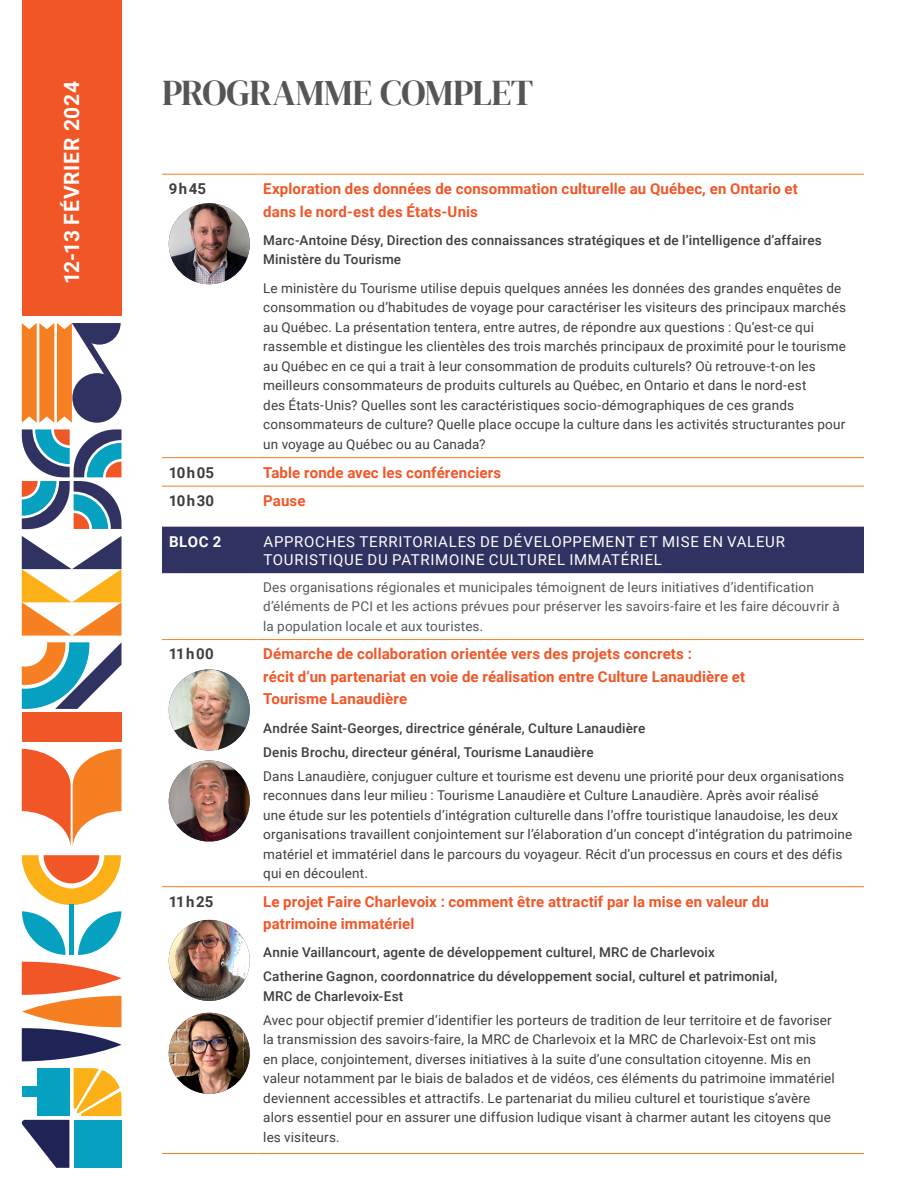
<style>
.page{position:relative;width:918px;height:1188px;background:#fff}
.page>*{position:absolute;margin:0;border:0;box-sizing:border-box;transform-origin:0 0}
.Sub-title{font:36px "DM Serif Display";letter-spacing:-.01em;color:#545557}
.t1{font:700 21px "Roboto";letter-spacing:.035em;color:#fff}
.Body{font:700 15px/22.5px "Roboto";letter-spacing:.01em;color:#f15627}
.Date{font:15px/18px "Roboto";letter-spacing:.045em;color:#fff}
.Body-2{font:700 15px "Roboto";color:#3e3e3f}
.Date-2{font:700 15px "Roboto";color:#fff}
.Body_9{font:13.5px/19.5px "Roboto";letter-spacing:.01em;color:#3e3e3f}
.Body_9-2{font:500 13.5px/19.5px "Roboto";letter-spacing:.01em;color:#3e3e3f}
.Body_9-3{font:13.5px/19.5px "Roboto";letter-spacing:.01em;color:#57585a}
</style>
<div class="page">
<div style="left:22px;top:0;width:100px;height:316px;background:#f15627"></div>
<svg style="left:22px;top:323px;width:99px;height:100px"></svg>
<div style="left:72px;top:373px;width:50px;height:50px;background:#303261;border-radius:50%"></div>
<svg style="left:22px;top:536px;width:100px;height:100px"></svg>
<svg style="left:22px;top:749px;width:100px;height:98px"></svg>
<svg style="left:22px;top:855px;width:99px;height:50px"></svg>
<div style="left:69px;top:905px;width:5px;height:50px;background:#06a1c0"></div>
<svg style="left:22px;top:911px;width:44px;height:44px"></svg>
<svg style="left:78px;top:911px;width:44px;height:44px"></svg>
<div style="left:22px;top:713px;width:100px;height:29px;background:#f15627"></div>
<svg style="left:22px;top:642px;width:99px;height:67px"></svg>
<svg style="left:21px;top:1068px;width:101px;height:100px"></svg>
<svg style="left:22px;top:429px;width:100px;height:100px"></svg>
<svg style="left:22px;top:961px;width:100px;height:100px"></svg>
<div style="left:162px;top:527px;width:702px;height:46px;background:#303261"></div>
<hr style="left:162px;top:886px;width:94px;height:1px;background:#f57f21">
<hr style="left:256px;top:886px;width:608px;height:1px;background:#f57f21">
<hr style="left:162px;top:1153px;width:94px;height:1px;background:#f57f21">
<hr style="left:256px;top:1153px;width:608px;height:1px;background:#f57f21">
<hr style="left:256px;top:174px;width:608px;height:1px;background:#f57f21">
<hr style="left:256px;top:457px;width:608px;height:1px;background:#f57f21">
<hr style="left:162px;top:486px;width:94px;height:1px;background:#f57f21">
<hr style="left:256px;top:486px;width:608px;height:1px;background:#f57f21">
<hr style="left:162px;top:174px;width:94px;height:1px;background:#f57f21">
<hr style="left:162px;top:457px;width:94px;height:1px;background:#f57f21">
<hr style="left:162px;top:639px;width:94px;height:1px;background:#f57f21">
<hr style="left:256px;top:639px;width:608px;height:1px;background:#f57f21">
<img style="left:169px;top:203px;width:81px;height:81px;border-radius:40px">
<img style="left:169px;top:670px;width:81px;height:81px;border-radius:40px">
<img style="left:169px;top:761px;width:81px;height:80px">
<img style="left:169px;top:920px;width:81px;height:81px;border-radius:40px">
<img style="left:169px;top:1013px;width:81px;height:81px;border-radius:40px">
<h2 class="t1" style="left:57px;top:284px;width:204px;rotate:-90deg">12-13 FÉVRIER 2024</h2>
<p class="Sub-title" style="left:162px;top:72px;width:373px">PROGRAMME COMPLET</p>
<p class="Body-2" style="left:169px;top:178px;width:39px">9 h 45</p>
<p class="Body" style="left:263px;top:177px;width:536px">Exploration des données de consommation culturelle au Québec, en Ontario et dans le nord-est des États-Unis</p>
<p class="Body_9-2" style="left:263px;top:230px;width:560px">Marc-Antoine Désy, Direction des connaissances stratégiques et de l’intelligence d’affaires<br>Ministère du Tourisme</p>
<p class="Body_9" style="left:263px;top:278px;width:584px">Le ministère du Tourisme utilise depuis quelques années les données des grandes enquêtes de consommation ou d’habitudes de voyage pour caractériser les visiteurs des principaux marchés au Québec. La présentation tentera, entre autres, de répondre aux questions : Qu’est-ce qui rassemble et distingue les clientèles des trois marchés principaux de proximité pour le tourisme au Québec en ce qui a trait à leur consommation de produits culturels? Où retrouve-t-on les meilleurs consommateurs de produits culturels au Québec, en Ontario et dans le nord-est<br>des États-Unis? Quelles sont les caractéristiques socio-démographiques de ces grands consommateurs de culture? Quelle place occupe la culture dans les activités structurantes pour un voyage au Québec ou au Canada?</p>
<p class="Body-2" style="left:169px;top:462px;width:47px">10 h 05</p>
<p class="Body" style="left:263px;top:460px;width:239px">Table ronde avec les conférenciers</p>
<p class="Body-2" style="left:169px;top:490px;width:47px">10 h 30</p>
<p class="Body" style="left:263px;top:489px;width:44px">Pause</p>
<p class="Date-2" style="left:169px;top:531px;width:54px">BLOC 2</p>
<p class="Date" style="left:264px;top:532px;width:523px">APPROCHES TERRITORIALES DE DÉVELOPPEMENT ET MISE EN VALEUR<br>TOURISTIQUE DU PATRIMOINE CULTUREL IMMATÉRIEL</p>
<p class="Body_9-3" style="left:263px;top:577px;width:578px">Des organisations régionales et municipales témoignent de leurs initiatives d’identification d’éléments de PCI et les actions prévues pour préserver les savoirs-faire et les faire découvrir à la population locale et aux touristes.</p>
<p class="Body-2" style="left:169px;top:644px;width:47px">11 h 00</p>
<p class="Body" style="left:263px;top:642px;width:484px">Démarche de collaboration orientée vers des projets concrets :<br>récit d’un partenariat en voie de réalisation entre Culture Lanaudière et<br>Tourisme Lanaudière</p>
<p class="Body_9-2" style="left:263px;top:718px;width:384px">Andrée Saint-Georges, directrice générale, Culture Lanaudière</p>
<p class="Body_9-2" style="left:263px;top:742px;width:332px">Denis Brochu, directeur général, Tourisme Lanaudière</p>
<p class="Body_9" style="left:263px;top:765px;width:590px">Dans Lanaudière, conjuguer culture et tourisme est devenu une priorité pour deux organisations reconnues dans leur milieu : Tourisme Lanaudière et Culture Lanaudière. Après avoir réalisé<br>une étude sur les potentiels d’intégration culturelle dans l’offre touristique lanaudoise, les deux organisations travaillent conjointement sur l’élaboration d’un concept d’intégration du patrimoine matériel et immatériel dans le parcours du voyageur. Récit d’un processus en cours et des défis qui en découlent.</p>
<p class="Body-2" style="left:169px;top:891px;width:46px">11 h 25</p>
<p class="Body" style="left:263px;top:889px;width:507px">Le projet Faire Charlevoix : comment être attractif par la mise en valeur du patrimoine immatériel</p>
<p class="Body_9-2" style="left:263px;top:942px;width:453px">Annie Vaillancourt, agente de développement culturel, MRC de Charlevoix</p>
<p class="Body_9-2" style="left:263px;top:966px;width:516px">Catherine Gagnon, coordonnatrice du développement social, culturel et patrimonial,<br>MRC de Charlevoix-Est</p>
<p class="Body_9" style="left:263px;top:1010px;width:573px">Avec pour objectif premier d’identifier les porteurs de tradition de leur territoire et de favoriser la transmission des savoirs-faire, la MRC de Charlevoix et la MRC de Charlevoix-Est ont mis<br>en place, conjointement, diverses initiatives à la suite d’une consultation citoyenne. Mis en valeur notamment par le biais de balados et de vidéos, ces éléments du patrimoine immatériel deviennent accessibles et attractifs. Le partenariat du milieu culturel et touristique s’avère alors essentiel pour en assurer une diffusion ludique visant à charmer autant les citoyens que les visiteurs.</p>
</div>
